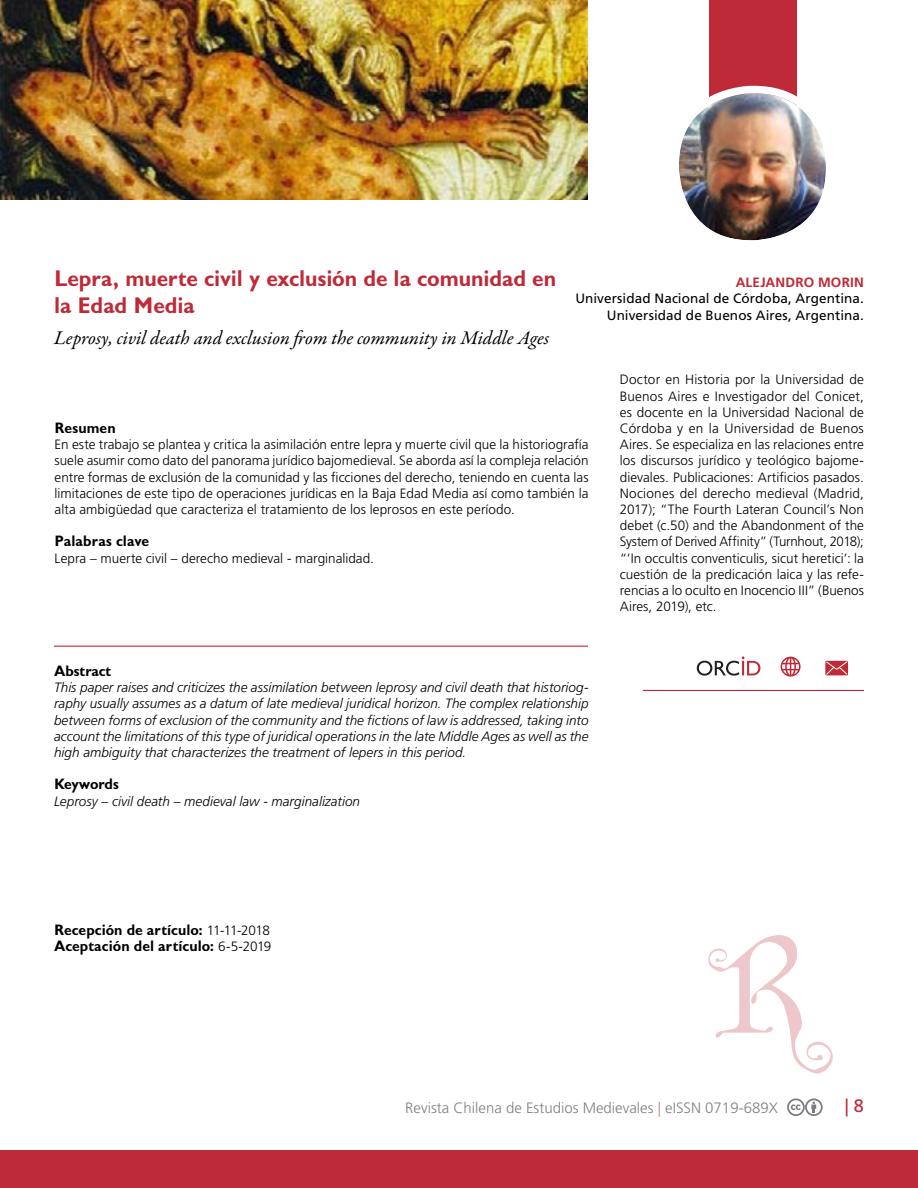
<style>
.page{position:relative;width:918px;height:1188px;background:#fff}
.page>*{position:absolute;margin:0;border:0;box-sizing:border-box;transform-origin:0 0}
.t1{font:700 22.5px/27px "Gill Sans Display MT Pro";color:#be2a38}
.t2{font:italic 19.5px "Garamond Premr Pro";color:#000}
.t3{font:18px "Frutiger LT Std";color:#be2a38}
.t4{font:700 15px/16.2px "Gill Sans Display MT Pro";letter-spacing:.005em;color:#000}
.t5{font:300 15px "Frutiger LT Std";color:#818080}
.t6{font:700 15px "Gill Sans Display MT Pro";letter-spacing:-.015em;color:#000}
.t7{font:300 13.5px/16.2px "Frutiger LT Std";color:#000;text-align:justify}
.t8{font:italic 300 13.5px/16.2px "Frutiger LT Std";color:#000;text-align:justify}
.t9{font:13.5px/16.2px "Frutiger LT Std";letter-spacing:.005em;color:#000;text-align:right}
.t10{font:700 13.5px "Frutiger LT Std";letter-spacing:.015em;color:#be2a38}
.s1{font-family:"Frutiger LT Std";font-weight:300;font-size:13.5px}
.s2{color:#d67982}
</style>
<div class="page">
<div style="left:709px;top:0;width:87px;height:140px;background:#be2a38"></div>
<div style="left:0;top:1151px;width:918px;height:37px;background:#be2a38"></div>
<svg style="left:708px;top:935px;width:125px;height:139px"></svg>
<hr style="left:643px;top:690px;width:221px;height:1px;background:#be2a38">
<hr style="left:54px;top:646px;width:534px;height:1px;background:#be2a38">
<svg style="left:787px;top:1098px;width:36px;height:18px"></svg>
<img style="left:680px;top:93px;width:144px;height:146px">
<div style="left:671px;top:86px;width:162px;height:162px;border:8px solid #fff;border-radius:76px"></div>
<img style="left:0;top:0;width:588px;height:200px">
<svg style="left:825px;top:661px;width:23px;height:14px"></svg>
<svg style="left:826px;top:661px;width:22px;height:14px"></svg>
<svg style="left:781px;top:657px;width:20px;height:20px"></svg>
<svg style="left:697px;top:656px;width:63px;height:20px"></svg>
<h1 class="t1" style="left:54px;top:265px;width:504px">Lepra, muerte civil y exclusión de la comunidad en la Edad Media</h1>
<h2 class="t2" style="left:54px;top:326px;width:497px">Leprosy, civil death and exclusion from the community in Middle Ages</h2>
<p class="t10" style="left:736px;top:274px;width:130px">ALEJANDRO MORIN</p>
<p class="t9" style="left:575px;top:291px;width:290px">Universidad Nacional de Córdoba, Argentina.<br>Universidad de Buenos Aires, Argentina.</p>
<p class="t4" style="left:55px;top:420px;width:63px">Resumen</p>
<p class="t7" style="left:55px;top:437px;width:536px">En este trabajo se plantea y critica la asimilación entre lepra y muerte civil que la historiografía suele asumir como dato del panorama jurídico bajomedieval. Se aborda así la compleja relación entre formas de exclusión de la comunidad y las ficciones del derecho, teniendo en cuenta las limitaciones de este tipo de operaciones jurídicas en la Baja Edad Media así como también la alta ambigüedad que caracteriza el tratamiento de los leprosos en este período.</p>
<p class="t4" style="left:55px;top:533px;width:96px">Palabras clave</p>
<p class="t7" style="left:55px;top:550px;width:321px">Lepra – muerte civil – derecho medieval - marginalidad.</p>
<p class="t4" style="left:54px;top:663px;width:59px">Abstract</p>
<p class="t8" style="left:54px;top:679px;width:536px">This paper raises and criticizes the assimilation between leprosy and civil death that historiog&shy;raphy usually assumes as a datum of late medieval juridical horizon. The complex relationship between forms of exclusion of the community and the fictions of law is addressed, taking into account the limitations of this type of juridical operations in the late Middle Ages as well as the high ambiguity that characterizes the treatment of lepers in this period.</p>
<p class="t6" style="left:54px;top:775px;width:66px">Keywords</p>
<p class="t8" style="left:54px;top:793px;width:308px">Leprosy – civil death – medieval law - marginalization</p>
<p class="t7" style="left:620px;top:372px;width:246px">Doctor en Historia por la Universidad de Buenos Aires e Investigador del Conicet, es docente en la Universidad Nacional de Córdoba y en la Universidad de Buenos Aires. Se especializa en las relaciones entre los discursos jurídico y teológico bajome&shy;dievales. Publicaciones: Artificios pasados.<br>Nociones del derecho medieval (Madrid, 2017); “The Fourth Lateran Council’s Non debet (c.50) and the Abandonment of the System of Derived Affinity” (Turnhout, 2018); “‘In occultis conventiculis, sicut heretici’: la cuestión de la predicación laica y las refe&shy;rencias a lo oculto en Inocencio III” (Buenos Aires, 2019), etc.</p>
<p class="t4" style="left:54px;top:922px;width:219px">Recepción de artículo: <span class="s1">11-11-2018<br></span>Aceptación del artículo: <span class="s1">6-5-2019</span></p>
<p class="t5" style="left:405px;top:1100px;width:374px">Revista Chilena de Estudios Medievales <span class="s2">|</span> eISSN 0719-689X</p>
<h3 class="t3" style="left:845px;top:1095px;width:21px">| 8</h3>
</div>
